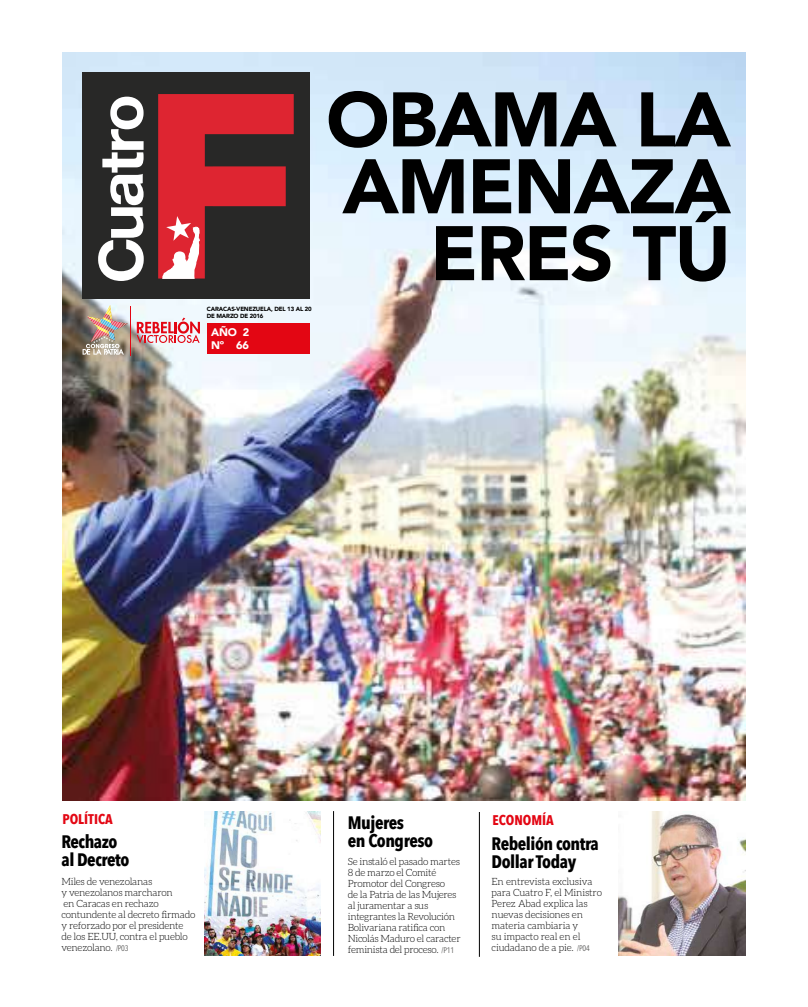
<style>
.page{position:relative;width:808px;height:1007px;background:#fff}
.page>*{position:absolute;margin:0;border:0;box-sizing:border-box;transform-origin:0 0}
.t1{font:900 76.3px/66.8px "Avenir";letter-spacing:-.025em;color:#000;text-align:right}
.t2{font:700 18px/18px "Avenir Next Condensed";letter-spacing:-.025em;color:#000}
.t3{font:700 14px "Avenir Next Condensed";color:#e30613}
.t4{font:900 11px/13.2px "Avenir";letter-spacing:-.02em;color:#fff}
.t5{font:300 10px/11px "Aleo";letter-spacing:-.025em;color:#000}
.t6{font:900 6px/7px "Avenir";letter-spacing:-.025em;color:#000}
.s1{font-family:"Avenir Next LT Pro";font-weight:400;font-stretch:condensed;font-size:8px;color:#575756}
</style>
<div class="page">
<img style="left:62px;top:52px;width:684px;height:748px">
<div style="left:82px;top:73px;width:227px;height:226px;background:#282827"></div>
<svg style="left:98px;top:97px;width:46px;height:184px"></svg>
<svg style="left:158px;top:94px;width:136px;height:185px"></svg>
<img style="left:204px;top:811px;width:116px;height:144px">
<hr style="left:333px;top:811px;width:1px;height:144px;background:#000">
<div style="left:207px;top:322px;width:102px;height:31px;background:#e30613"></div>
<svg style="left:137px;top:317px;width:63px;height:26px"></svg>
<hr style="left:131px;top:306px;width:1px;height:49px;background:#e30613">
<img style="left:83px;top:305px;width:45px;height:49px">
<img style="left:618px;top:811px;width:128px;height:144px">
<hr style="left:479px;top:811px;width:1px;height:145px;background:#000">
<p class="t6" style="left:207px;top:305px;width:106px">CARACAS-VENEZUELA, DEL 13 AL 20<br>DE MARZO DE 2016</p>
<p class="t4" style="left:211px;top:325px;width:40px">AÑO 2<br>Nº 66</p>
<h1 class="t1" style="left:326px;top:84px;width:406px">OBAMA LA<br>AMENAZA<br>ERES TÚ</h1>
<h3 class="t3" style="left:62px;top:810px;width:52px">POLÍTICA</h3>
<h3 class="t3" style="left:492px;top:811px;width:63px">ECONOMÍA</h3>
<h2 class="t2" style="left:348px;top:813px;width:87px">Mujeres<br>en Congreso</h2>
<p class="t5" style="left:348px;top:855px;width:114px">Se instaló el pasado martes<br>8 de marzo el Comité<br>Promotor del Congreso<br>de la Patria de las Mujeres al juramentar a sus integrantes la Revolución<br>Bolivariana ratifica con<br>Nicolás Maduro el caracter feminista del proceso. <span class="s1">/P11</span></p>
<h2 class="t2" style="left:61px;top:832px;width:69px">Rechazo al Decreto</h2>
<h2 class="t2" style="left:491px;top:834px;width:109px">Rebelión contra<br>Dollar Today</h2>
<p class="t5" style="left:61px;top:876px;width:135px">Miles de venezolanas<br>y venezolanos marcharon<br>en Caracas en rechazo contundente al decreto firmado y reforzado por el presidente de los EE.UU, contra el pueblo venezolano. <span class="s1">/P03</span></p>
<p class="t5" style="left:491px;top:876px;width:112px">En entrevista exclusiva para Cuatro F, el Ministro<br>Perez Abad explica las nuevas decisiones en materia cambiaria y<br>su impacto real en el ciudadano de a pie. <span class="s1">/P04</span></p>
</div>
